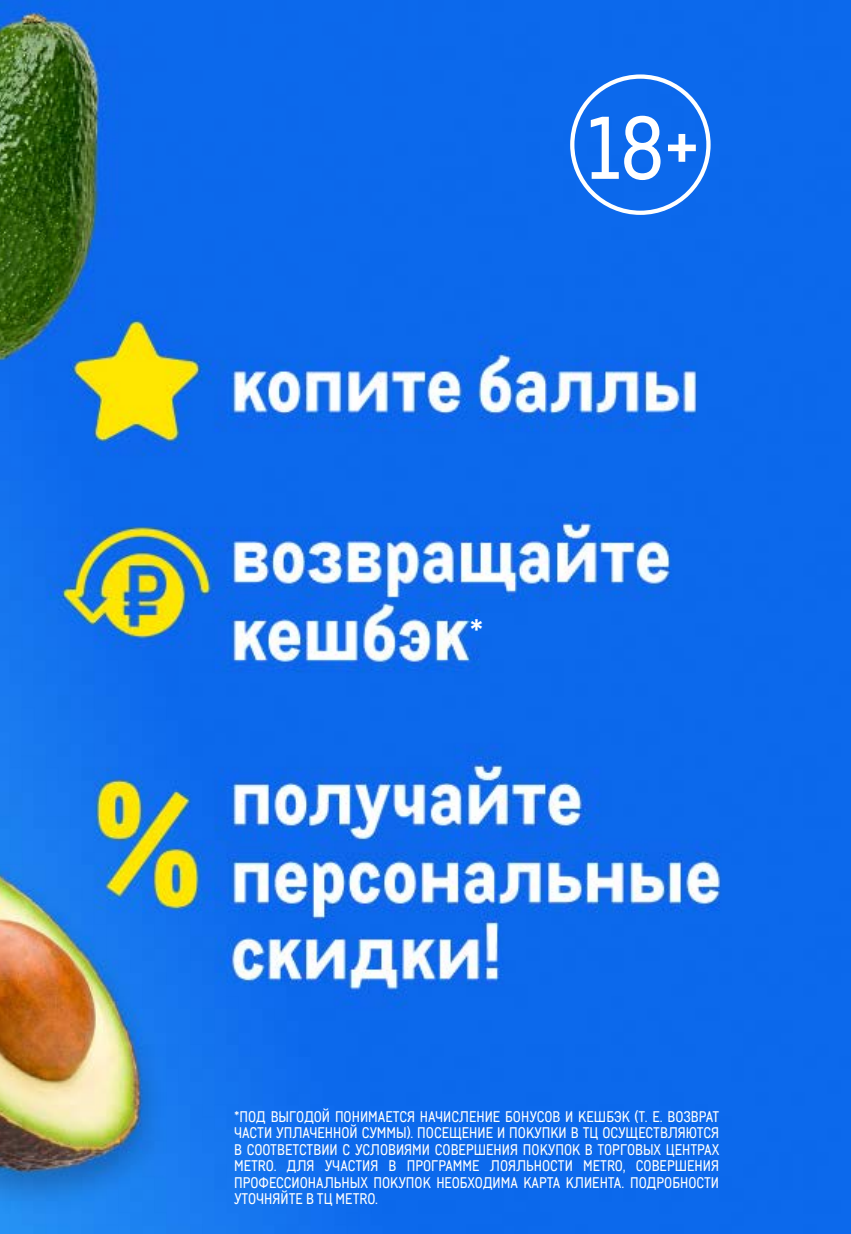
<style>
.page{position:relative;width:851px;height:1234px;background:#fff}
.page>*{position:absolute;margin:0;border:0;box-sizing:border-box;transform-origin:0 0}
.t1{font:86.4px "CA Metro";color:#fff}
.t2{font:40.95px "CA Metro";color:#fff}
.t3{font:15px/16.5px "CA Metro";color:#fff;text-align:justify}
</style>
<div class="page">
<img style="left:0;top:0;width:850px;height:1233px">
<div style="left:570px;top:74px;width:140px;height:141px;border:4px solid #fff;border-radius:50%"></div>
<h1 class="t1" style="left:587px;top:87px;width:113px">18+</h1>
<h2 class="t2" style="left:469px;top:606px;width:16px">*</h2>
<p class="t3" style="left:234px;top:1107px;width:487px">*ПОД ВЫГОДОЙ ПОНИМАЕТСЯ НАЧИСЛЕНИЕ БОНУСОВ И КЕШБЭК (Т. Е. ВОЗВРАТ ЧАСТИ УПЛАЧЕННОЙ СУММЫ). ПОСЕЩЕНИЕ И ПОКУПКИ В ТЦ ОСУЩЕСТВЛЯЮТСЯ В СООТВЕТСТВИИ С УСЛОВИЯМИ СОВЕРШЕНИЯ ПОКУПОК В ТОРГОВЫХ ЦЕНТРАХ МЕТRO. ДЛЯ УЧАСТИЯ В ПРОГРАММЕ ЛОЯЛЬНОСТИ МЕТRO, СОВЕРШЕНИЯ ПРОФЕССИОНАЛЬНЫХ ПОКУПОК НЕОБХОДИМА КАРТА КЛИЕНТА. ПОДРОБНОСТИ УТОЧНЯЙТЕ В ТЦ METRO.</p>
</div>
